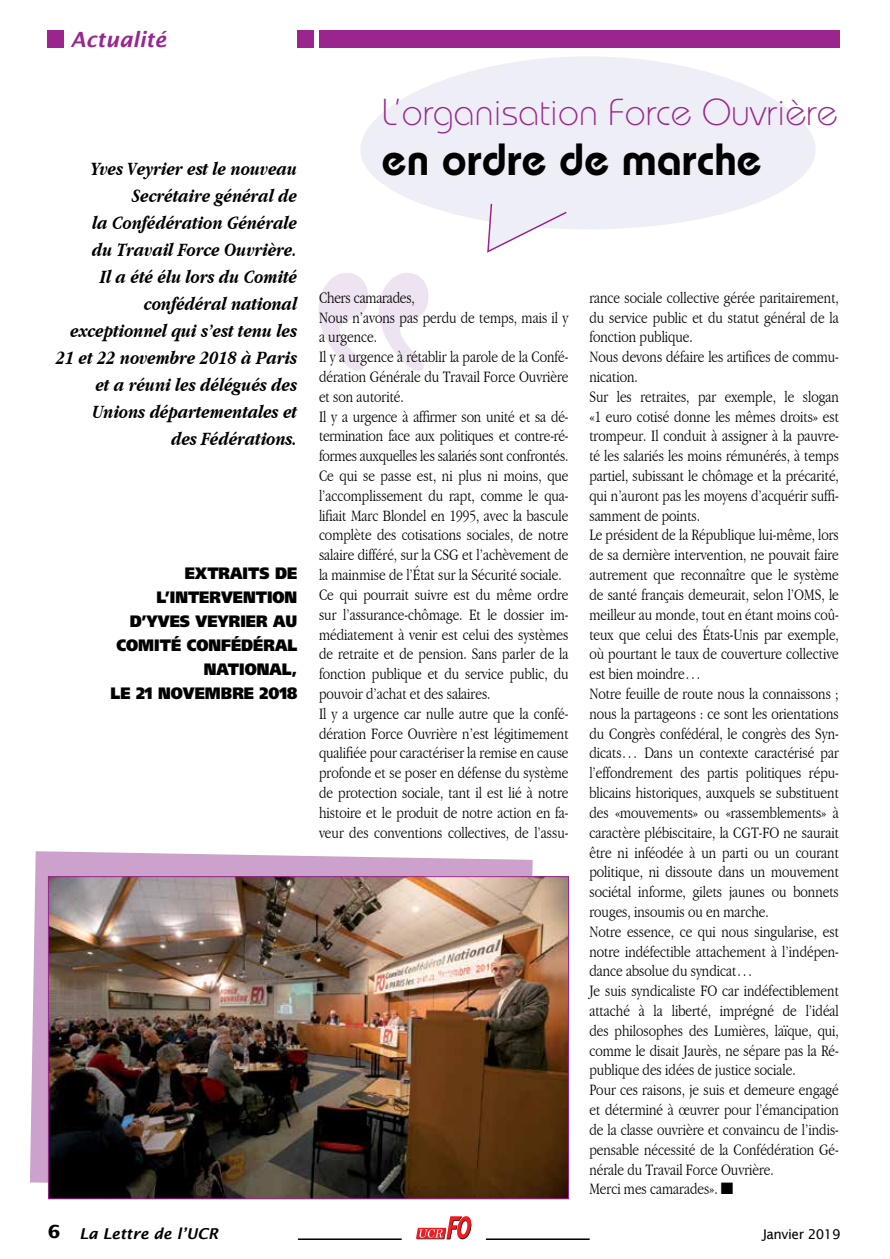
<style>
.page{position:relative;width:890px;height:1259px;background:#fff}
.page>*{position:absolute;margin:0;border:0;box-sizing:border-box;transform-origin:0 0}
.t1{font:600 45px "Bauhaus";color:#000}
.t2{font:300 37.5px "Bauhaus";color:#9a258f}
.t3{font:italic 600 21px "Lucida Sans";color:#9a258f}
.t4{font:italic 300 condensed 19.5px/27px "Garamond";color:#000;text-align:right}
.t5{font:300 condensed 16.5px/19.8px "Garamond";color:#000}
.t6{font:900 16.5px/24px "Frutiger";color:#000;text-align:right;scale:.9 1}
.t7{font:italic 600 15px "Lucida Sans";color:#000}
.t8{font:13.5px "Lucida Sans";letter-spacing:-.03em;color:#000}
.s1{font-weight:700;font-style:normal;font-size:18px}
</style>
<div class="page">
<svg style="left:416px;top:1216px;width:55px;height:22px"></svg>
<hr style="left:486px;top:1238px;width:103px;height:1px;background:#000">
<hr style="left:298px;top:1238px;width:104px;height:1px;background:#000">
<svg style="left:361px;top:56px;width:454px;height:173px;fill:#eeeef7"></svg>
<div style="left:319px;top:31px;width:520px;height:17px;background:#9a258f"></div>
<svg style="left:486px;top:202px;width:82px;height:51px"></svg>
<div style="left:297px;top:31px;width:17px;height:17px;background:#9a258f"></div>
<div style="left:48px;top:31px;width:16px;height:17px;background:#9a258f"></div>
<svg style="left:30px;top:851px;width:502px;height:339px;fill:#cca1cb"></svg>
<img style="left:50px;top:878px;width:517px;height:318px">
<div style="left:48px;top:876px;width:521px;height:322px;border:1px solid #9a258f"></div>
<p class="t3" style="left:71px;top:27px;width:97px">Actualité</p>
<p class="t4" style="left:56px;top:155px;width:243px">Yves Veyrier est le nouveau<br>Secrétaire général de<br>la Confédération Générale<br>du Travail Force Ouvrière.<br>Il a été élu lors du Comité confédéral national exceptionnel qui s’est tenu les<br>21 et 22 novembre 2018 à Paris et a réuni les délégués des<br>Unions départementales et<br>des Fédérations.</p>
<p class="t6" style="left:185px;top:560px;width:125px">EXTRAITS DE</p>
<p class="t6" style="left:156px;top:584px;width:158px">L’INTERVENTION</p>
<p class="t6" style="left:130px;top:608px;width:87px">D’YVES VEY</p>
<p class="t6" style="left:111px;top:608px;width:209px">RIER AU<br>COMITÉ CONFÉDÉRAL<br>NATIONAL,<br>LE 21 NOVEMBRE 2018</p>
<h2 class="t2" style="left:382px;top:90px;width:457px">L’organisation Force Ouvrière</h2>
<h1 class="t1" style="left:382px;top:132px;width:382px">en ordre de marche</h1>
<p class="t5" style="left:319px;top:287px;width:251px">Chers camarades,<br>Nous n’avons pas perdu de temps, mais il y a urgence.<br>Il y a urgence à rétablir la parole de la Confé&shy;dération Générale du Travail Force Ouvrière et son autorité.<br>Il y a urgence à affirmer son unité et sa dé&shy;termination face aux politiques et contre-ré&shy;formes auxquelles les salariés sont confrontés.<br>Ce qui se passe est, ni plus ni moins, que l’accomplissement du rapt, comme le qua&shy;lifiait Marc Blondel en 1995, avec la bascule complète des cotisations sociales, de notre salaire différé, sur la CSG et l’achèvement de la mainmise de l’État sur la Sécurité sociale.<br>Ce qui pourrait suivre est du même ordre sur l’assurance-chômage. Et le dossier im&shy;médiatement à venir est celui des systèmes de retraite et de pension. Sans parler de la fonction publique et du service public, du pouvoir d’achat et des salaires.<br>Il y a urgence car nulle autre que la confé&shy;dération Force Ouvrière n’est légitimement qualifiée pour caractériser la remise en cause profonde et se poser en défense du système de protection sociale, tant il est lié à notre histoire et le produit de notre action en fa&shy;veur des conventions collectives, de l’assu-</p>
<p class="t5" style="left:589px;top:287px;width:251px">rance sociale collective gérée paritairement, du service public et du statut général de la fonction publique.<br>Nous devons défaire les artifices de commu&shy;nication.<br>Sur les retraites, par exemple, le slogan «1 euro cotisé donne les mêmes droits» est trompeur. Il conduit à assigner à la pauvre&shy;té les salariés les moins rémunérés, à temps partiel, subissant le chômage et la précarité, qui n’auront pas les moyens d’acquérir suffi&shy;samment de points.<br>Le président de la République lui-même, lors de sa dernière intervention, ne pouvait faire autrement que reconnaître que le système de santé français demeurait, selon l’OMS, le meilleur au monde, tout en étant moins coû&shy;teux que celui des États-Unis par exemple, où pourtant le taux de couverture collective est bien moindre…<br>Notre feuille de route nous la connaissons ; nous la partageons : ce sont les orientations du Congrès confédéral, le congrès des Syn&shy;dicats… Dans un contexte caractérisé par l’effondrement des partis politiques répu&shy;blicains historiques, auxquels se substituent des «mouvements» ou «rassemblements» à caractère plébiscitaire, la CGT-FO ne saurait être ni inféodée à un parti ou un courant politique, ni dissoute dans un mouvement sociétal informe, gilets jaunes ou bonnets rouges, insoumis ou en marche.<br>Notre essence, ce qui nous singularise, est notre indéfectible attachement à l’indépen&shy;dance absolue du syndicat…<br>Je suis syndicaliste FO car indéfectiblement attaché à la liberté, imprégné de l’idéal des philosophes des Lumières, laïque, qui, comme le disait Jaurès, ne sépare pas la Ré&shy;publique des idées de justice sociale.<br>Pour ces raisons, je suis et demeure engagé et déterminé à œuvrer pour l’émancipation de la classe ouvrière et convaincu de l’indis&shy;pensable nécessité de la Confédération Gé&shy;nérale du Travail Force Ouvrière.<br>Merci mes camarades». ■</p>
<p class="t7" style="left:48px;top:1224px;width:171px"><span class="s1">6</span> La Lettre de l’UCR</p>
<p class="t8" style="left:762px;top:1226px;width:79px">Janvier 2019</p>
</div>
